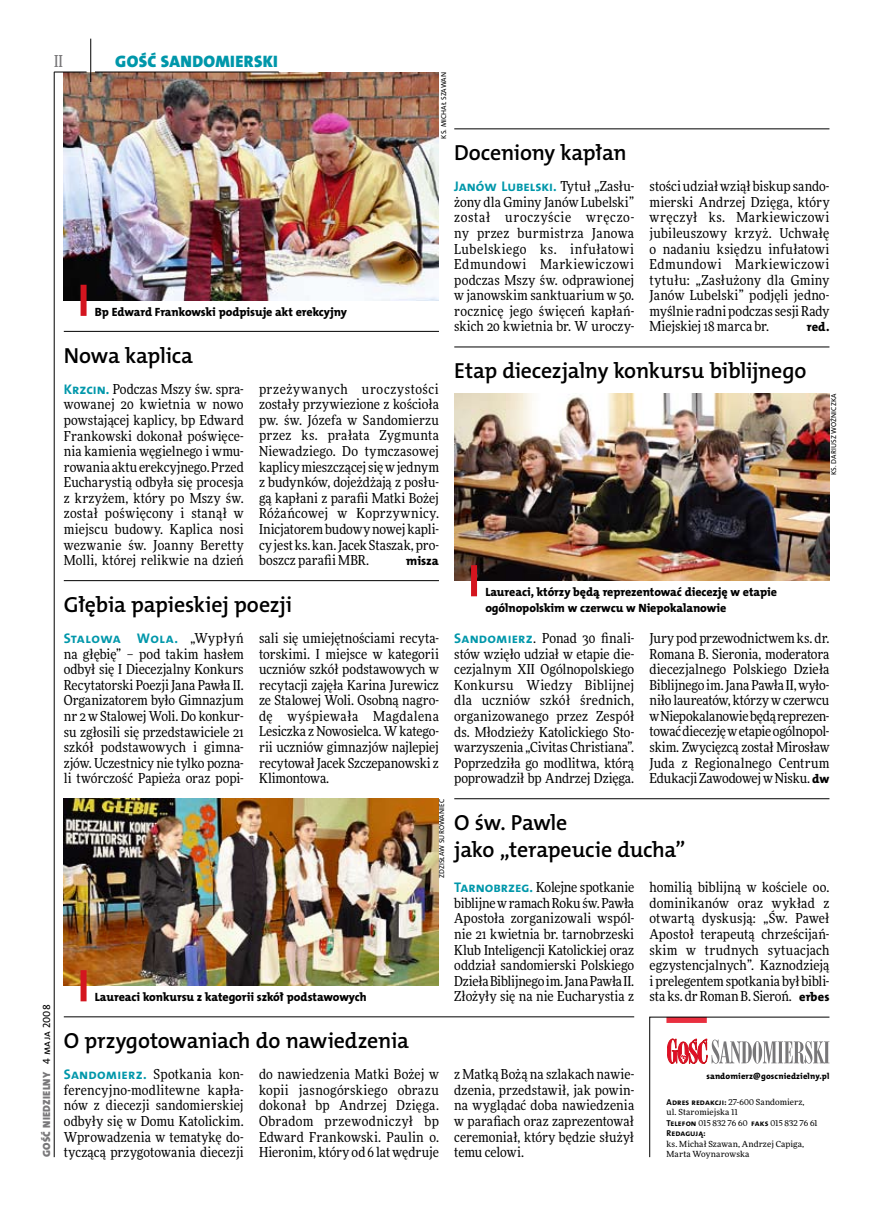
<style>
.page{position:relative;width:872px;height:1221px;background:#fff}
.page>*{position:absolute;margin:0;border:0;box-sizing:border-box;transform-origin:0 0}
.t1{font:21.9px/26.7px "The Mix HP6 Se Bld";letter-spacing:-.01em;color:#000}
.t2{font:16.65px "The Mix HP9 Blk";letter-spacing:.02em;color:#0097aa}
.t3{font:500 16.5px "Freeday Narrow";color:#787779;scale:.9 1}
.t4{font:13.95px "The Mix HP7 Bld";color:#0097aa}
.t5{font:13.95px "The Mix HP7 Bld";letter-spacing:.025em;color:#0097aa}
.t6{font:13.8px/15.6px "Freeday Narrow News";color:#000;text-align:justify}
.t7{font:12.45px "The Mix HP8 Ex Bld";color:#000}
.t8{font:12px/15.6px "The Mix HP8 Ex Bld";letter-spacing:-.005em;color:#000}
.t9{font:10.5px "The Mix HP9 Blk";letter-spacing:.025em;color:#787779}
.t10{font:8.55px "The Mix HP8 Ex Bld";letter-spacing:.04em;color:#000}
.t11{font:8.55px "The Mix HP7 Bld";color:#000}
.t12{font:8.4px/10.5px "Freeday News";letter-spacing:.01em;color:#000}
.t13{font:7.2px "The Mix HP5 Plain";letter-spacing:.015em;color:#000}
.s1{font-family:"The Mix HP7 Bld";font-size:13.95px;color:#0097aa}
.s2{font-family:"Freeday Narrow News";font-size:13.8px;color:#000}
.s3{font-family:"The Mix HP8 Ex Bld";font-size:12.45px}
.s4{font-family:"The Mix HP5 Plain";color:#000}
.s5{font-family:"The Mix HP7 Bld";font-size:8.55px}
</style>
<div class="page">
<hr style="left:54px;top:72px;width:1px;height:1085px;background:#000">
<svg style="left:649px;top:1016px;width:181px;height:141px"></svg>
<hr style="left:64px;top:331px;width:375px;height:1px;background:#000">
<img style="left:64px;top:72px;width:375px;height:228px">
<img style="left:454px;top:394px;width:375px;height:186px">
<div style="left:81px;top:285px;width:6px;height:31px;background:#d4151f"></div>
<div style="left:471px;top:565px;width:6px;height:31px;background:#d4151f"></div>
<img style="left:64px;top:798px;width:375px;height:187px">
<div style="left:81px;top:970px;width:6px;height:31px;background:#d4151f"></div>
<hr style="left:454px;top:129px;width:375px;height:1px;background:#000">
<hr style="left:64px;top:580px;width:375px;height:1px;background:#000">
<hr style="left:454px;top:798px;width:375px;height:1px;background:#000">
<hr style="left:454px;top:347px;width:375px;height:1px;background:#000">
<hr style="left:64px;top:1016px;width:570px;height:1px;background:#000">
<hr style="left:54px;top:72px;width:33px;height:1px;background:#000">
<hr style="left:95px;top:72px;width:184px;height:1px;background:#000">
<hr style="left:90px;top:39px;width:1px;height:43px;background:#000">
<p class="t3" style="left:54px;top:50px;width:11px">II</p>
<p class="t2" style="left:115px;top:50px;width:164px">GOŚĆ SANDOMIERSKI</p>
<p class="t8" style="left:95px;top:304px;width:254px">Bp Edward Frankowski podpisuje akt erekcyjny</p>
<p class="t13" style="left:439px;top:139px;width:68px;rotate:-90deg">Ks. Michał Szawan</p>
<h1 class="t1" style="left:64px;top:342px;width:131px">Nowa kaplica</h1>
<p class="t6" style="left:64px;top:381px;width:181px"><span class="s1">Krzcin.</span> Podczas Mszy św. spra&shy;wowanej 20 kwietnia w nowo powstającej kaplicy, bp Edward Frankowski dokonał poświęce&shy;nia kamienia węgielnego i wmu&shy;rowania aktu erekcyjnego. Przed Eucharystią odbyła się procesja z krzyżem, który po Mszy św. został poświęcony i stanął w miejscu budowy. Kaplica nosi wezwanie św. Joanny Beretty Molli, której relikwie na dzień</p>
<p class="t6" style="left:259px;top:381px;width:181px">przeżywanych uroczystości zostały przywiezione z kościoła pw. św. Józefa w Sandomierzu przez ks. prałata Zygmunta Niewadziego. Do tymczasowej kaplicy mieszczącej się w jednym z budynków, dojeżdżają z posłu&shy;gą kapłani z parafii Matki Bożej Różańcowej w Koprzywnicy.<br>Inicjatorem budowy nowej kapli&shy;cy jest ks. kan. Jacek Staszak, pro&shy;boszcz parafii MBR.</p>
<p class="t7" style="left:406px;top:553px;width:34px">misza</p>
<h1 class="t1" style="left:64px;top:591px;width:230px">Głębia papieskiej poezji</h1>
<p class="t5" style="left:64px;top:629px;width:181px">Stalowa Wola. <span class="s2">„Wypłyń</span></p>
<p class="t6" style="left:64px;top:645px;width:181px">na głębię” – pod takim hasłem odbył się I Diecezjalny Konkurs Recytatorski Poezji Jana Pawła II.<br>Organizatorem było Gimnazjum nr 2 w Stalowej Woli. Do konkur&shy;su zgłosili się przedstawiciele 21 szkół podstawowych i gimna&shy;zjów. Uczestnicy nie tylko pozna&shy;li twórczość Papieża oraz popi-</p>
<p class="t6" style="left:259px;top:630px;width:181px">sali się umiejętnościami recyta&shy;torskimi. I miejsce w kategorii uczniów szkół podstawowych w recytacji zajęła Karina Jurewicz ze Stalowej Woli. Osobną nagro&shy;dę wyśpiewała Magdalena Lesiczka z Nowosielca. W katego&shy;rii uczniów gimnazjów najlepiej recytował Jacek Szczepanowski z Klimontowa.</p>
<h1 class="t1" style="left:454px;top:139px;width:174px">Doceniony kapłan</h1>
<p class="t4" style="left:454px;top:177px;width:181px">Janów Lubelski. <span class="s2">Tytuł „Zasłu-</span></p>
<p class="t6" style="left:454px;top:194px;width:181px">żony dla Gminy Janów Lubelski” został uroczyście wręczo&shy;ny przez burmistrza Janowa Lubelskiego ks. infułatowi Edmundowi Markiewiczowi podczas Mszy św. odprawionej w janowskim sanktuarium w 50. rocznicę jego święceń kapłań&shy;skich 20 kwietnia br. W uroczy-</p>
<p class="t6" style="left:649px;top:178px;width:181px">stości udział wziął biskup sando&shy;mierski Andrzej Dzięga, który wręczył ks. Markiewiczowi jubileuszowy krzyż. Uchwałę o nadaniu księdzu infułatowi Edmundowi Markiewiczowi tytułu: „Zasłużony dla Gminy Janów Lubelski” podjęli jedno&shy;myślnie radni podczas sesji Rady Miejskiej 18 marca br.</p>
<p class="t7" style="left:806px;top:319px;width:24px">red.</p>
<h1 class="t1" style="left:454px;top:357px;width:353px">Etap diecezjalny konkursu biblijnego</h1>
<p class="t13" style="left:829px;top:475px;width:82px;rotate:-90deg">KS. DARIUSZ WOŹNICZKA</p>
<p class="t8" style="left:485px;top:584px;width:293px">Laureaci, którzy będą reprezentować diecezję w etapie ogólnopolskim w czerwcu w Niepokalanowie</p>
<p class="t6" style="left:454px;top:630px;width:181px"><span class="s1">Sandomierz</span>. Ponad 30 finali&shy;stów wzięło udział w etapie die&shy;cezjalnym XII Ogólnopolskiego Konkursu Wiedzy Biblijnej dla uczniów szkół średnich, organizowanego przez Zespół ds. Młodzieży Katolickiego Sto&shy;warzyszenia „Civitas Christiana”.<br>Poprzedziła go modlitwa, którą poprowadził bp Andrzej Dzięga.</p>
<p class="t6" style="left:649px;top:630px;width:181px">Jury pod przewodnictwem ks. dr.<br>Romana B. Sieronia, moderatora diecezjalnego Polskiego Dzieła Biblijnego im. Jana Pawła II, wyło&shy;niło laureatów, którzy w czerwcu wNiepokalanowie będą reprezen&shy;tować diecezję wetapie ogólnopol&shy;skim. Zwycięzcą został Mirosław Juda z Regionalnego Centrum Edukacji Zawodowej wNisku. <span class="s3">dw</span></p>
<p class="t9" style="left:40px;top:1156px;width:154px;rotate:-90deg">GOŚĆ NIEDZIELNY <span class="s4">4 maja 2008</span></p>
<p class="t8" style="left:95px;top:989px;width:274px">Laureaci konkursu z kategorii szkół podstawowych</p>
<h1 class="t1" style="left:64px;top:1027px;width:347px">O przygotowaniach do nawiedzenia</h1>
<p class="t13" style="left:437px;top:878px;width:81px;rotate:-90deg">Zdzisław Surowaniec</p>
<h1 class="t1" style="left:454px;top:809px;width:233px">O św. Pawle<br>jako „terapeucie ducha”</h1>
<p class="t6" style="left:454px;top:879px;width:181px"><span class="s1">Tarnobrzeg.</span> Kolejne spotkanie biblijne w ramach Roku św. Pawła Apostoła zorganizowali wspól&shy;nie 21 kwietnia br. tarnobrzeski Klub Inteligencji Katolickiej oraz oddział sandomierski Polskiego Dzieła Biblijnego im. Jana Pawła II.<br>Złożyły się na nie Eucharystia z</p>
<p class="t6" style="left:649px;top:879px;width:181px">homilią biblijną w kościele oo. dominikanów oraz wykład z otwartą dyskusją: „Św. Paweł Apostoł terapeutą chrześcijań&shy;skim w trudnych sytuacjach egzystencjalnych”. Kaznodzieją i prelegentem spotkania był bibli&shy;sta ks. dr Roman B. Sieroń. <span class="s3">erbes</span></p>
<p class="t6" style="left:64px;top:1066px;width:181px"><span class="s1">Sandomierz.</span> Spotkania kon&shy;ferencyjno-modlitewne kapła&shy;nów z diecezji sandomierskiej odbyły się w Domu Katolickim.<br>Wprowadzenia w tematykę do&shy;tyczącą przygotowania diecezji</p>
<p class="t6" style="left:259px;top:1066px;width:181px">do nawiedzenia Matki Bożej w kopii jasnogórskiego obrazu dokonał bp Andrzej Dzięga.<br>Obradom przewodniczył bp Edward Frankowski. Paulin o.<br>Hieronim, który od 6 lat wędruje</p>
<p class="t6" style="left:454px;top:1066px;width:181px">z Matką Bożą na szlakach nawie&shy;dzenia, przedstawił, jak powin&shy;na wyglądać doba nawiedzenia w parafiach oraz zaprezentował ceremoniał, który będzie służył temu celowi.</p>
<p class="t10" style="left:706px;top:1070px;width:124px">sandomierz@goscniedzielny.pl</p>
<p class="t12" style="left:666px;top:1096px;width:153px"><span class="s5">Adres redakcji:</span> 27-600 Sandomierz,<br>ul. Staromiejska 11<br><span class="s5">Telefon</span> 015 832 76 60 <span class="s5">faks</span> 015 832 76 61</p>
<p class="t11" style="left:666px;top:1127px;width:41px">Redagują:</p>
<p class="t12" style="left:666px;top:1138px;width:139px">ks. Michał Szawan, Andrzej Capiga,<br>Marta Woynarowska</p>
</div>
